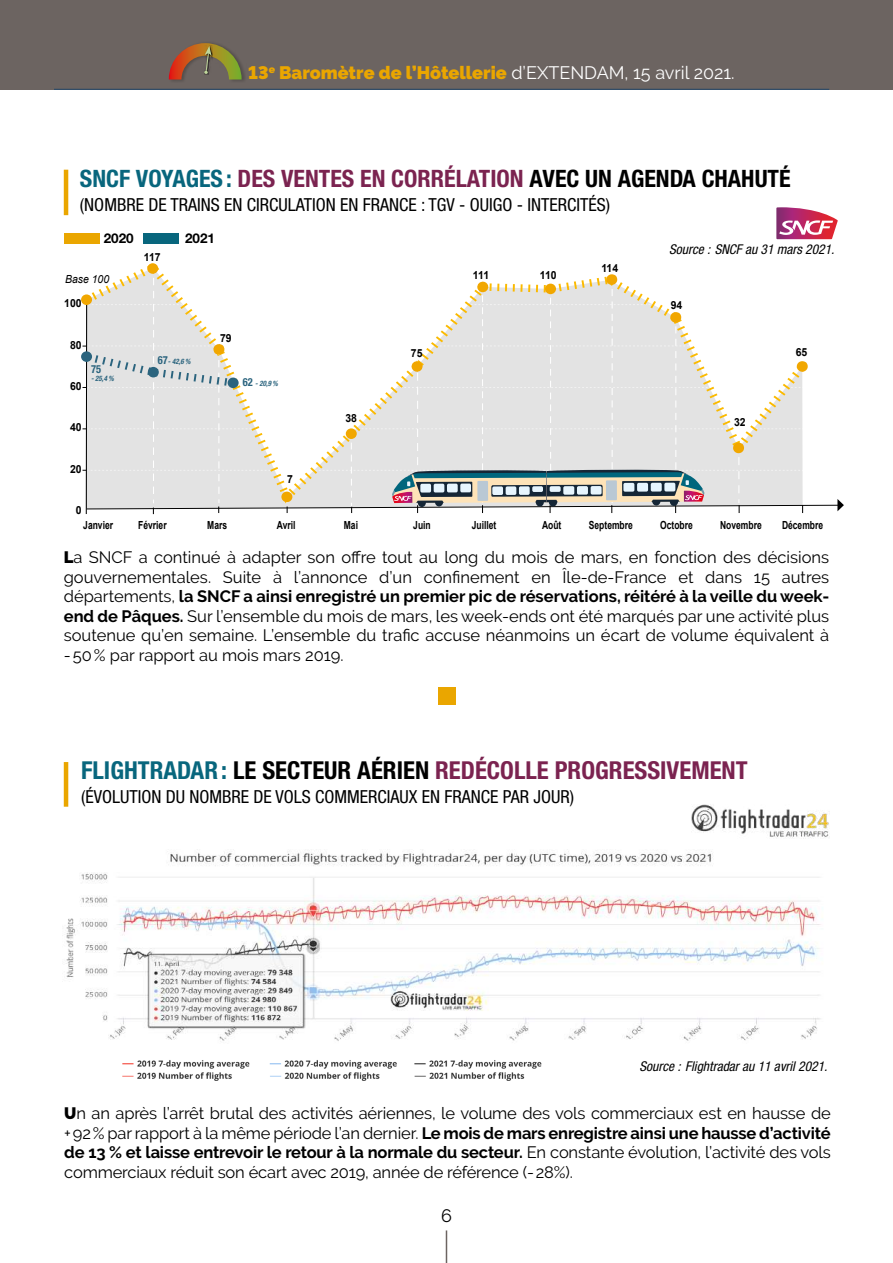
<style>
.page{position:relative;width:893px;height:1263px;background:#fff}
.page>*{position:absolute;margin:0;border:0;box-sizing:border-box;transform-origin:0 0}
.t1{font:700 condensed 24.75px "Helvetica Neue LT Std";color:#7b2350}
.t2{font:700 condensed 24px "Helvetica Neue LT Std";color:#7b2350}
.t3{font:condensed 18px "Helvetica Neue LT Std";color:#000}
.t4{font:900 18px "Raleway";color:#eaa600}
.t5{font:18px "Raleway";color:#000}
.t6{font:16.5px/19.5px "Raleway";letter-spacing:-.01em;color:#000;text-align:justify}
.t7{font:italic condensed 13.5px "Helvetica Neue LT Std";color:#000}
.t8{font:700 13.5px "Helvetica Neue LT Std";color:#000}
.t9{font:700 11.1px "Arial";color:#000;scale:.76 1}
.t10{font:700 11.1px "Arial";color:#000;scale:.94 1}
.t11{font:italic 11.1px "Arial";color:#000;scale:.94 1}
.t12{font:700 condensed 11.1px "Helvetica Neue LT Std";color:#2b647e;scale:.94 1}
.t13{font:italic 700 condensed 7.5px "Helvetica Neue LT Std";color:#2b647e;scale:.94 1}
.s1{font-weight:400;color:#fff}
.s2{color:#08667d}
.s3{color:#000}
.s4{font-style:normal;font-size:11.1px}
.s5{font-weight:900}
.s6{font-weight:700}
</style>
<div class="page">
<div style="left:0;top:0;width:893px;height:89px;background:#6c6461"></div>
<hr style="left:54px;top:89px;width:775px;height:1px;background:#214669">
<div style="left:169px;top:41px;width:77px;height:41px;background:#000;opacity:.22"></div>
<svg style="left:169px;top:43px;width:73px;height:37px"></svg>
<hr style="left:446px;top:1230px;width:1px;height:33px;background:#6c6461">
<div style="left:81px;top:294px;width:11px;height:11px;background:#f1a700;border-radius:50%"></div>
<div style="left:147px;top:263px;width:11px;height:11px;background:#f1a700;border-radius:50%"></div>
<svg style="left:81px;top:351px;width:11px;height:11px"></svg>
<svg style="left:83px;top:268px;width:761px;height:246px"></svg>
<div style="left:438px;top:688px;width:17px;height:17px;background:#eaa600"></div>
<img style="left:66px;top:849px;width:755px;height:192px">
<img style="left:691px;top:804px;width:138px;height:35px">
<svg style="left:776px;top:207px;width:62px;height:32px"></svg>
<div style="left:64px;top:233px;width:36px;height:11px;background:#eaa600"></div>
<div style="left:144px;top:233px;width:35px;height:11px;background:#08667d"></div>
<img style="left:122px;top:1060px;width:420px;height:21px">
<hr style="left:64px;top:170px;width:4px;height:45px;background:#eaa600">
<hr style="left:64px;top:762px;width:4px;height:45px;background:#eaa600">
<p class="t4" style="left:248px;top:62px;width:488px">13<sup>e</sup> Baromètre de l’Hôtellerie <span class="s1">d’EXTENDAM, 15 avril 2021.</span></p>
<h2 class="t2" style="left:80px;top:164px;width:712px"><span class="s2">SNCF VOYAGES:</span> DES VENTES EN CORRÉLATION <span class="s3">AVEC UN AGENDA CHAHUTÉ</span></h2>
<p class="t3" style="left:80px;top:194px;width:532px">(NOMBRE DE TRAINS EN CIRCULATION EN FRANCE : TGV - OUIGO - INTERCITÉS)</p>
<p class="t8" style="left:104px;top:229px;width:32px">2020</p>
<p class="t8" style="left:185px;top:229px;width:32px">2021</p>
<p class="t11" style="left:65px;top:272px;width:48px">Base 100</p>
<p class="t10" style="left:64px;top:296px;width:20px">100</p>
<p class="t10" style="left:70px;top:337px;width:14px">80</p>
<p class="t10" style="left:70px;top:379px;width:14px">60</p>
<p class="t12" style="left:91px;top:363px;width:12px">75</p>
<p class="t13" style="left:91px;top:374px;width:26px">- 25,4 %</p>
<p class="t10" style="left:144px;top:249px;width:19px">117</p>
<p class="t13" style="left:158px;top:357px;width:36px"><span class="s4">67</span>- 42,6 %</p>
<p class="t10" style="left:220px;top:330px;width:14px">79</p>
<p class="t13" style="left:243px;top:379px;width:39px"><span class="s4">62</span> - 20,9 %</p>
<p class="t10" style="left:70px;top:420px;width:14px">40</p>
<p class="t10" style="left:70px;top:461px;width:14px">20</p>
<p class="t10" style="left:76px;top:503px;width:8px">0</p>
<p class="t10" style="left:287px;top:472px;width:8px">7</p>
<p class="t10" style="left:345px;top:411px;width:14px">38</p>
<p class="t10" style="left:411px;top:345px;width:14px">75</p>
<p class="t10" style="left:473px;top:267px;width:19px">111</p>
<p class="t10" style="left:540px;top:268px;width:19px">110</p>
<p class="t10" style="left:601px;top:260px;width:19px">114</p>
<p class="t7" style="left:669px;top:242px;width:167px">Source : SNCF au 31 mars 2021.</p>
<p class="t10" style="left:671px;top:298px;width:14px">94</p>
<p class="t10" style="left:734px;top:415px;width:14px">32</p>
<p class="t10" style="left:796px;top:345px;width:14px">65</p>
<p class="t9" style="left:83px;top:518px;width:41px">Janvier</p>
<p class="t9" style="left:138px;top:518px;width:39px">Février</p>
<p class="t9" style="left:207px;top:518px;width:28px">Mars</p>
<p class="t9" style="left:277px;top:518px;width:26px">Avril</p>
<p class="t9" style="left:344px;top:518px;width:20px">Mai</p>
<p class="t9" style="left:413px;top:518px;width:25px">Juin</p>
<p class="t9" style="left:472px;top:518px;width:34px">Juillet</p>
<p class="t9" style="left:542px;top:518px;width:27px">Août</p>
<p class="t9" style="left:589px;top:518px;width:59px">Septembre</p>
<p class="t9" style="left:660px;top:518px;width:44px">Octobre</p>
<p class="t9" style="left:720px;top:518px;width:56px">Novembre</p>
<p class="t9" style="left:782px;top:518px;width:56px">Décembre</p>
<p class="t6" style="left:64px;top:547px;width:767px"><span class="s5">L</span>a SNCF a continué à adapter son offre tout au long du mois de mars, en fonction des décisions gouvernementales. Suite à l’annonce d’un confinement en Île-de-France et dans 15 autres départements, <span class="s6">la SNCF a ainsi enregistré un premier pic de réservations, réitéré à la veille du week&shy;end de Pâques.</span> Sur l’ensemble du mois de mars, les week-ends ont été marqués par une activité plus soutenue qu’en semaine. L’ensemble du trafic accuse néanmoins un écart de volume équivalent à -50% par rapport au mois mars 2019.</p>
<h1 class="t1" style="left:81px;top:755px;width:668px"><span class="s2">FLIGHTRADAR:</span> <span class="s3">LE SECTEUR AÉRIEN</span> REDÉCOLLE PROGRESSIVEMENT</h1>
<p class="t3" style="left:81px;top:786px;width:495px">(ÉVOLUTION DU NOMBRE DE VOLS COMMERCIAUX EN FRANCE PAR JOUR)</p>
<p class="t7" style="left:640px;top:1058px;width:189px">Source : Flightradar au 11 avril 2021.</p>
<p class="t6" style="left:64px;top:1103px;width:768px"><span class="s5">U</span>n an après l’arrêt brutal des activités aériennes, le volume des vols commerciaux est en hausse de +92% par rapport à la même période l’an dernier. <span class="s6">Le mois de mars enregistre ainsi une hausse d’activité de 13 % et laisse entrevoir le retour à la normale du secteur.</span> En constante évolution, l’activité des vols commerciaux réduit son écart avec 2019, année de référence (-28%).</p>
<p class="t5" style="left:441px;top:1205px;width:12px">6</p>
</div>
